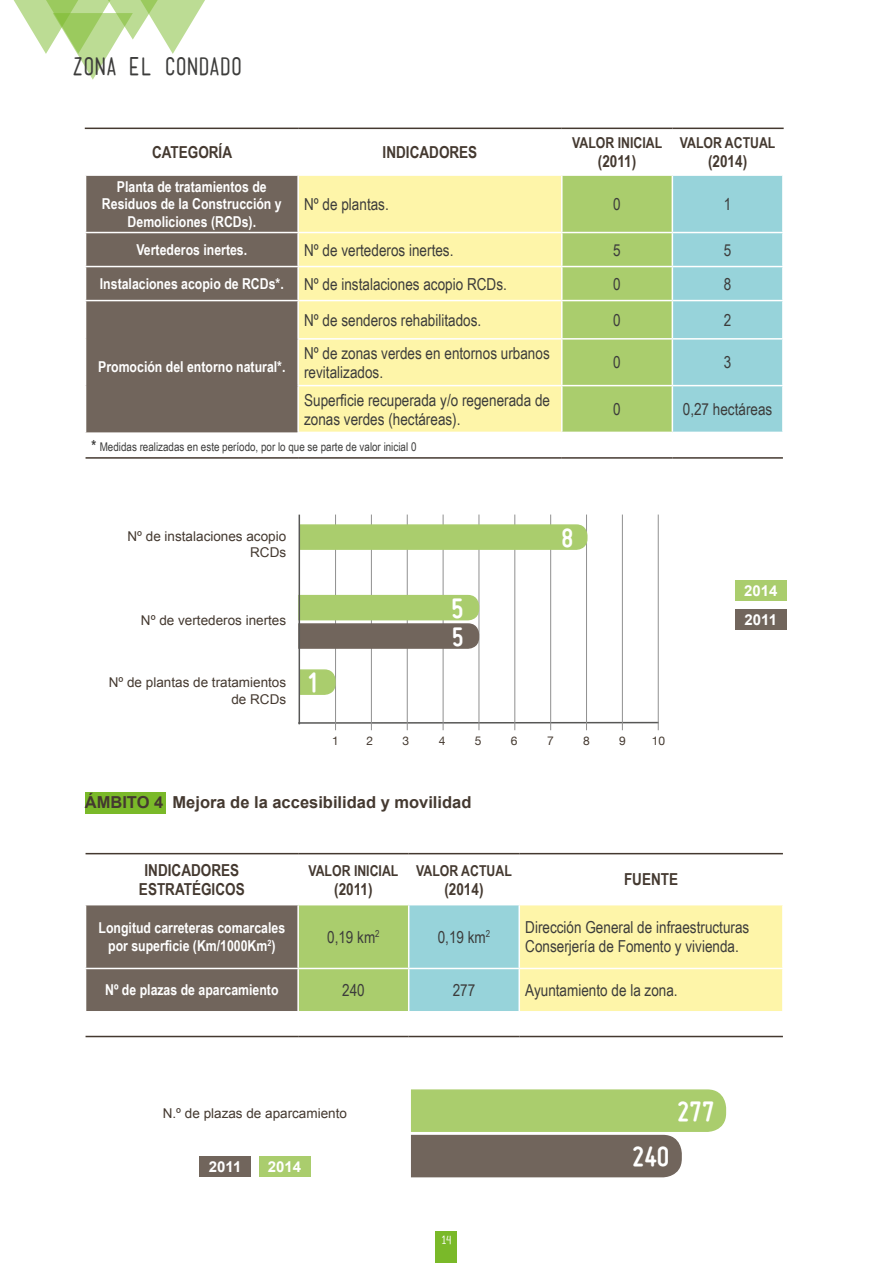
<style>
.page{position:relative;width:893px;height:1263px;background:#fff}
.page>*{position:absolute;margin:0;border:0;box-sizing:border-box;transform-origin:0 0}
.t1{font:700 30px "Miso";color:#fff}
.t2{font:700 28.5px "Miso";color:#fff}
.t3{font:24px "Mensch";color:#3c3c3b}
.t4{font:16.5px/19px "Arial Narrow";color:#3c3c3b}
.t5{font:700 16.5px/18.9px "Arial Narrow";color:#443930;text-align:center}
.t6{font:700 16.5px "Arial";color:#443930}
.t7{font:700 15px/17.2px "Arial Narrow";color:#fff;text-align:center}
.t8{font:700 15px "Arial Narrow";color:#443930}
.t9{font:700 15px "Arial";color:#fff}
.t10{font:13.5px/16.2px "Arial";color:#443930;text-align:right}
.t11{font:12px "Arial Narrow";color:#3c3c3b}
.t12{font:12px "Helvetica Neue";color:#443930}
.t13{font:11.25px "Mensch";color:#fff}
.s1{font-weight:700;font-size:15px;color:#fff}
.s2{font-weight:700;font-size:15px}
</style>
<div class="page">
<div style="left:436px;top:1232px;width:21px;height:31px;background:#7ab929"></div>
<svg style="left:13px;top:0;width:192px;height:80px"></svg>
<div style="left:85px;top:792px;width:81px;height:21px;background:#7ab929"></div>
<div style="left:86px;top:176px;width:211px;height:256px;background:#71655c"></div>
<div style="left:299px;top:176px;width:262px;height:256px;background:#fef5a9"></div>
<svg style="left:563px;top:176px;width:219px;height:256px;background:#a1d0a4"></svg>
<hr style="left:672px;top:176px;width:1px;height:56px;background:#fff">
<hr style="left:85px;top:232px;width:213px;height:1px;background:#fff">
<hr style="left:298px;top:232px;width:264px;height:1px;background:#fff">
<hr style="left:562px;top:232px;width:110px;height:1px;background:#fff">
<hr style="left:672px;top:232px;width:112px;height:1px;background:#fff">
<hr style="left:672px;top:233px;width:1px;height:33px;background:#fff">
<hr style="left:85px;top:266px;width:213px;height:1px;background:#fff">
<hr style="left:298px;top:266px;width:264px;height:1px;background:#fff">
<hr style="left:562px;top:266px;width:110px;height:1px;background:#fff">
<hr style="left:672px;top:266px;width:112px;height:1px;background:#fff">
<hr style="left:672px;top:267px;width:1px;height:33px;background:#fff">
<hr style="left:298px;top:300px;width:264px;height:1px;background:#fff">
<hr style="left:562px;top:300px;width:110px;height:1px;background:#fff">
<hr style="left:672px;top:300px;width:112px;height:1px;background:#fff">
<hr style="left:672px;top:301px;width:1px;height:37px;background:#fff">
<hr style="left:297px;top:338px;width:265px;height:2px;background:#fff">
<hr style="left:562px;top:338px;width:110px;height:2px;background:#fff">
<hr style="left:672px;top:338px;width:112px;height:2px;background:#fff">
<hr style="left:672px;top:340px;width:1px;height:45px;background:#fff">
<hr style="left:297px;top:385px;width:265px;height:1px;background:#fff">
<hr style="left:562px;top:385px;width:110px;height:1px;background:#fff">
<hr style="left:672px;top:385px;width:112px;height:1px;background:#fff">
<hr style="left:672px;top:386px;width:1px;height:46px;background:#fff">
<hr style="left:85px;top:300px;width:213px;height:1px;background:#fff">
<hr style="left:85px;top:128px;width:213px;height:1px;background:#443930">
<hr style="left:298px;top:128px;width:264px;height:1px;background:#443930">
<hr style="left:562px;top:128px;width:110px;height:1px;background:#443930">
<hr style="left:672px;top:128px;width:112px;height:1px;background:#443930">
<hr style="left:86px;top:457px;width:212px;height:2px;background:#443930">
<hr style="left:298px;top:457px;width:264px;height:2px;background:#443930">
<hr style="left:562px;top:457px;width:110px;height:2px;background:#443930">
<hr style="left:672px;top:457px;width:111px;height:2px;background:#443930">
<svg style="left:86px;top:905px;width:696px;height:106px;background:#b6be90"></svg>
<hr style="left:86px;top:853px;width:212px;height:1px;background:#443930">
<hr style="left:298px;top:853px;width:111px;height:1px;background:#443930">
<hr style="left:409px;top:853px;width:110px;height:1px;background:#443930">
<hr style="left:519px;top:853px;width:264px;height:1px;background:#443930">
<hr style="left:297px;top:905px;width:2px;height:63px;background:#fff">
<hr style="left:408px;top:905px;width:1px;height:63px;background:#fff">
<hr style="left:518px;top:905px;width:2px;height:63px;background:#fff">
<hr style="left:85px;top:968px;width:213px;height:1px;background:#fff">
<hr style="left:298px;top:968px;width:111px;height:1px;background:#fff">
<hr style="left:297px;top:969px;width:2px;height:42px;background:#fff">
<hr style="left:409px;top:968px;width:110px;height:1px;background:#fff">
<hr style="left:408px;top:969px;width:1px;height:42px;background:#fff">
<hr style="left:519px;top:968px;width:265px;height:1px;background:#fff">
<hr style="left:518px;top:969px;width:2px;height:42px;background:#fff">
<hr style="left:86px;top:1036px;width:212px;height:1px;background:#443930">
<hr style="left:298px;top:1036px;width:111px;height:1px;background:#443930">
<hr style="left:409px;top:1036px;width:110px;height:1px;background:#443930">
<hr style="left:519px;top:1036px;width:264px;height:1px;background:#443930">
<hr style="left:298px;top:722px;width:361px;height:2px;background:#575756">
<hr style="left:479px;top:514px;width:1px;height:216px;background:#909090">
<hr style="left:407px;top:514px;width:1px;height:216px;background:#909090">
<hr style="left:443px;top:514px;width:1px;height:216px;background:#909090">
<hr style="left:514px;top:514px;width:1px;height:216px;background:#909090">
<hr style="left:550px;top:514px;width:1px;height:216px;background:#909090">
<hr style="left:586px;top:514px;width:1px;height:216px;background:#909090">
<hr style="left:622px;top:514px;width:1px;height:216px;background:#909090">
<hr style="left:658px;top:514px;width:1px;height:216px;background:#909090">
<hr style="left:371px;top:514px;width:1px;height:216px;background:#909090">
<hr style="left:335px;top:514px;width:1px;height:216px;background:#909090">
<svg style="left:300px;top:524px;width:288px;height:27px;background:#aecf75"></svg>
<div style="left:735px;top:609px;width:51px;height:20px;background:#71655c"></div>
<div style="left:735px;top:580px;width:51px;height:21px;background:#aacd6d"></div>
<svg style="left:298px;top:594px;width:182px;height:55px;background:#96a071"></svg>
<svg style="left:300px;top:669px;width:36px;height:27px"></svg>
<hr style="left:299px;top:515px;width:1px;height:209px;background:#575756">
<div style="left:200px;top:1156px;width:51px;height:20px;background:#71655c"></div>
<div style="left:259px;top:1156px;width:51px;height:20px;background:#aacd6d"></div>
<svg style="left:411px;top:1089px;width:316px;height:89px;background:#9da978"></svg>
<h3 class="t3" style="left:72px;top:56px;width:171px">ZONA EL CONDADO</h3>
<p class="t5" style="left:152px;top:142px;width:82px">CATEGORÍA</p>
<p class="t5" style="left:383px;top:142px;width:96px">INDICADORES</p>
<p class="t8" style="left:572px;top:131px;width:91px">VALOR INICIAL</p>
<p class="t5" style="left:598px;top:151px;width:40px">(2011)</p>
<p class="t8" style="left:680px;top:132px;width:97px">VALOR ACTUAL</p>
<p class="t5" style="left:708px;top:151px;width:41px">(2014)</p>
<p class="t7" style="left:102px;top:177px;width:181px">Planta de tratamientos de<br>Residuos de la Construcción y<br>Demoliciones (RCDs).</p>
<p class="t4" style="left:304px;top:194px;width:86px">Nº de plantas.</p>
<p class="t4" style="left:613px;top:194px;width:9px">0</p>
<p class="t4" style="left:724px;top:194px;width:9px">1</p>
<p class="t7" style="left:136px;top:240px;width:112px">Vertederos inertes.</p>
<p class="t4" style="left:304px;top:240px;width:151px">Nº de vertederos inertes.</p>
<p class="t4" style="left:613px;top:240px;width:9px">5</p>
<p class="t4" style="left:724px;top:240px;width:9px">5</p>
<p class="t4" style="left:100px;top:274px;width:408px"><span class="s1">Instalaciones acopio de RCDs*.</span> Nº de instalaciones acopio RCDs.</p>
<p class="t4" style="left:613px;top:274px;width:9px">0</p>
<p class="t4" style="left:724px;top:274px;width:9px">8</p>
<p class="t4" style="left:304px;top:310px;width:179px">Nº de senderos rehabilitados.</p>
<p class="t4" style="left:613px;top:310px;width:9px">0</p>
<p class="t4" style="left:724px;top:310px;width:9px">2</p>
<p class="t4" style="left:304px;top:343px;width:247px">Nº de zonas verdes en entornos urbanos revitalizados.</p>
<p class="t4" style="left:613px;top:352px;width:9px">0</p>
<p class="t4" style="left:724px;top:352px;width:9px">3</p>
<p class="t4" style="left:304px;top:390px;width:247px">Superficie recuperada y/o regenerada de zonas verdes (hectáreas).</p>
<p class="t4" style="left:613px;top:399px;width:9px">0</p>
<p class="t4" style="left:683px;top:399px;width:91px">0,27 hectáreas</p>
<p class="t11" style="left:92px;top:438px;width:326px"><span class="s2">*</span> Medidas realizadas en este período, por lo que se parte de valor inicial 0</p>
<p class="t7" style="left:98px;top:357px;width:189px">Promoción del entorno natural*.</p>
<p class="t10" style="left:127px;top:528px;width:160px">Nº de instalaciones acopio<br>RCDs</p>
<p class="t10" style="left:141px;top:613px;width:147px">Nº de vertederos inertes</p>
<p class="t10" style="left:109px;top:675px;width:179px">Nº de plantas de tratamientos de RCDs</p>
<h2 class="t2" style="left:561px;top:521px;width:13px">8</h2>
<h1 class="t1" style="left:307px;top:666px;width:14px">1</h1>
<h1 class="t1" style="left:451px;top:591px;width:14px">5</h1>
<h2 class="t2" style="left:452px;top:620px;width:13px">5</h2>
<p class="t12" style="left:332px;top:730px;width:8px">1</p>
<p class="t12" style="left:366px;top:730px;width:8px">2</p>
<p class="t12" style="left:403px;top:730px;width:8px">3</p>
<p class="t12" style="left:439px;top:730px;width:8px">4</p>
<p class="t12" style="left:475px;top:730px;width:8px">5</p>
<p class="t12" style="left:511px;top:730px;width:8px">6</p>
<p class="t12" style="left:547px;top:730px;width:8px">7</p>
<p class="t12" style="left:583px;top:730px;width:8px">8</p>
<p class="t12" style="left:619px;top:730px;width:8px">9</p>
<p class="t12" style="left:652px;top:730px;width:15px">10</p>
<p class="t6" style="left:85px;top:791px;width:388px">ÁMBITO 4 Mejora de la accesibilidad y movilidad</p>
<p class="t5" style="left:139px;top:860px;width:107px">INDICADORES<br>ESTRATÉGICOS</p>
<p class="t8" style="left:308px;top:859px;width:91px">VALOR INICIAL</p>
<p class="t5" style="left:334px;top:878px;width:40px">(2011)</p>
<p class="t8" style="left:416px;top:859px;width:97px">VALOR ACTUAL</p>
<p class="t5" style="left:444px;top:878px;width:41px">(2014)</p>
<p class="t5" style="left:624px;top:869px;width:56px">FUENTE</p>
<p class="t9" style="left:744px;top:581px;width:35px">2014</p>
<p class="t9" style="left:745px;top:609px;width:34px">2011</p>
<p class="t7" style="left:99px;top:919px;width:188px">Longitud carreteras comarcales por superficie (Km/1000Km<sup>2</sup>)</p>
<p class="t4" style="left:327px;top:927px;width:54px">0,19 km<sup>2</sup></p>
<p class="t4" style="left:438px;top:927px;width:54px">0,19 km<sup>2</sup></p>
<p class="t4" style="left:525px;top:917px;width:226px">Dirección General de infraestructuras<br>Conserjería de Fomento y vivienda.</p>
<p class="t7" style="left:105px;top:980px;width:175px">Nº de plazas de aparcamiento</p>
<p class="t4" style="left:342px;top:980px;width:24px">240</p>
<p class="t4" style="left:453px;top:980px;width:24px">277</p>
<p class="t4" style="left:525px;top:980px;width:154px">Ayuntamiento de la zona.</p>
<p class="t10" style="left:163px;top:1106px;width:186px">N.º de plazas de aparcamiento</p>
<h1 class="t1" style="left:677px;top:1094px;width:39px">277</h1>
<p class="t9" style="left:209px;top:1156px;width:34px">2011</p>
<p class="t9" style="left:268px;top:1156px;width:35px">2014</p>
<p class="t13" style="left:442px;top:1235px;width:11px">14</p>
<h1 class="t1" style="left:632px;top:1139px;width:39px">240</h1>
</div>
